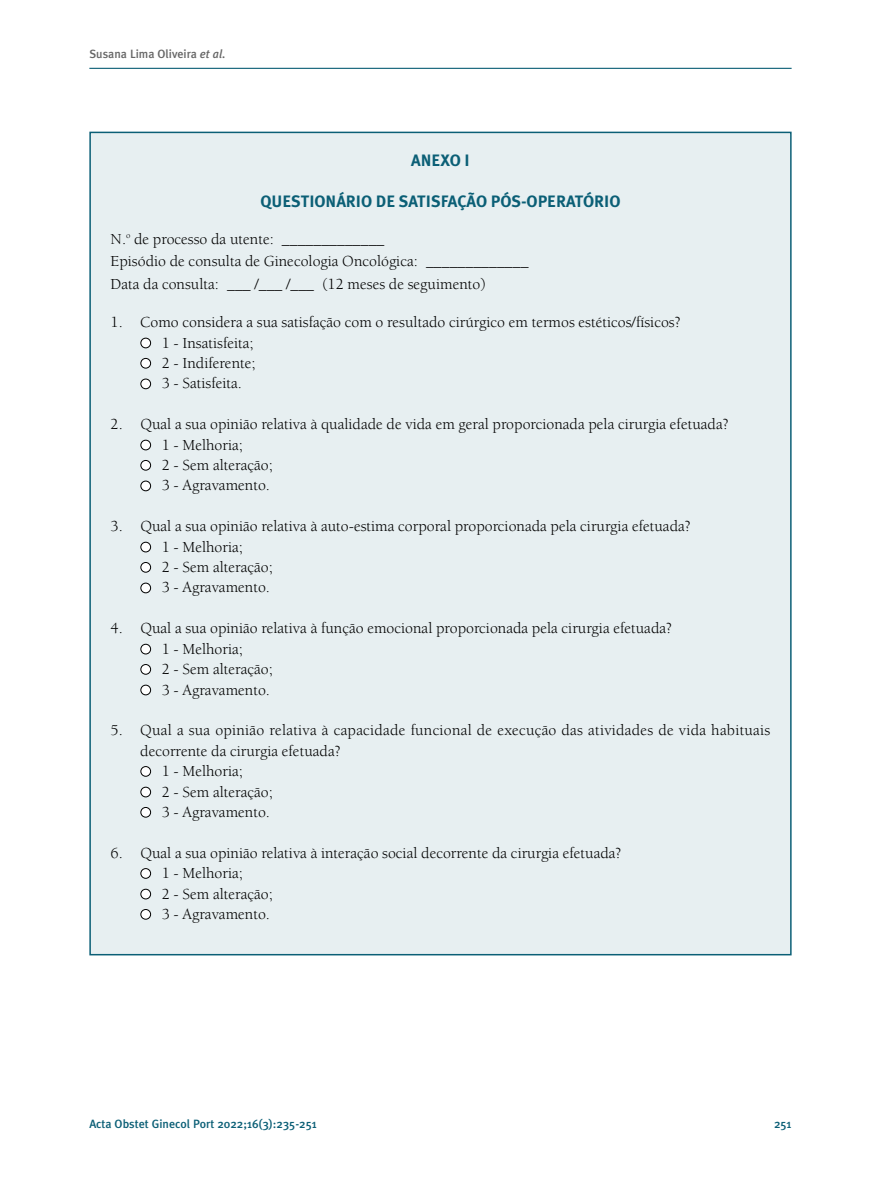
<style>
.page{position:relative;width:881px;height:1191px;background:#fff}
.page>*{position:absolute;margin:0;border:0;box-sizing:border-box;transform-origin:0 0}
.t1{font:700 16.5px "Meta Plus";color:#0b5f76}
.t2{font:15.75px/22.5px "Berkeley";color:#000}
.t3{font:500 12px "Meta Plus";color:#0b5f76}
.t4{font:500 12px "Meta Plus";color:#666}
.s1{font-style:italic}
.s2{color:#fff}
</style>
<div class="page">
<hr style="left:89px;top:68px;width:702px;height:1px;background:#0b5f76">
<div style="left:91px;top:133px;width:698px;height:821px;background:#e7eff1"></div>
<p class="t4" style="left:89px;top:47px;width:138px">Susana Lima Oliveira <span class="s1">et al.</span></p>
<p class="t1" style="left:411px;top:150px;width:60px">ANEXO I</p>
<p class="t1" style="left:260px;top:191px;width:361px">QUESTIONÁRIO DE SATISFAÇÃO PÓS-OPERATÓRIO</p>
<p class="t2" style="left:111px;top:229px;width:419px">N.<sup>o</sup> de processo da utente: _____________<br>Episódio de consulta de Ginecologia Oncológica: _____________<br>Data da consulta: ___ /___ /___ (12 meses de seguimento)</p>
<p class="t2" style="left:111px;top:312px;width:571px">1. Como considera a sua satisfação com o resultado cirúrgico em termos estéticos/físicos?</p>
<p class="t2" style="left:140px;top:333px;width:115px"><span class="s2">●</span> 1 - Insatisfeita;</p>
<p class="t2" style="left:140px;top:353px;width:117px"><span class="s2">●</span> 2 - Indiferente;</p>
<p class="t2" style="left:140px;top:373px;width:103px"><span class="s2">●</span> 3 - Satisfeita.</p>
<p class="t2" style="left:111px;top:414px;width:619px">2. Qual a sua opinião relativa à qualidade de vida em geral proporcionada pela cirurgia efetuada?</p>
<p class="t2" style="left:140px;top:435px;width:104px"><span class="s2">●</span> 1 - Melhoria;</p>
<p class="t2" style="left:140px;top:455px;width:134px"><span class="s2">●</span> 2 - Sem alteração;</p>
<p class="t2" style="left:140px;top:475px;width:131px"><span class="s2">●</span> 3 - Agravamento.</p>
<p class="t2" style="left:111px;top:516px;width:581px">3. Qual a sua opinião relativa à auto-estima corporal proporcionada pela cirurgia efetuada?</p>
<p class="t2" style="left:140px;top:537px;width:104px"><span class="s2">●</span> 1 - Melhoria;</p>
<p class="t2" style="left:140px;top:557px;width:134px"><span class="s2">●</span> 2 - Sem alteração;</p>
<p class="t2" style="left:140px;top:577px;width:131px"><span class="s2">●</span> 3 - Agravamento.</p>
<p class="t2" style="left:111px;top:618px;width:562px">4. Qual a sua opinião relativa à função emocional proporcionada pela cirurgia efetuada?</p>
<p class="t2" style="left:140px;top:639px;width:104px"><span class="s2">●</span> 1 - Melhoria;</p>
<p class="t2" style="left:140px;top:659px;width:134px"><span class="s2">●</span> 2 - Sem alteração;</p>
<p class="t2" style="left:140px;top:679px;width:131px"><span class="s2">●</span> 3 - Agravamento.</p>
<p class="t2" style="left:140px;top:721px;width:631px;line-height:20.4px;text-indent:-30px">5. Qual a sua opinião relativa à capacidade funcional de execução das atividades de vida habituais decorrente da cirurgia efetuada?</p>
<p class="t2" style="left:140px;top:761px;width:104px"><span class="s2">●</span> 1 - Melhoria;</p>
<p class="t2" style="left:140px;top:781px;width:134px"><span class="s2">●</span> 2 - Sem alteração;</p>
<p class="t2" style="left:140px;top:802px;width:131px"><span class="s2">●</span> 3 - Agravamento.</p>
<p class="t2" style="left:111px;top:843px;width:512px">6. Qual a sua opinião relativa à interação social decorrente da cirurgia efetuada?</p>
<p class="t2" style="left:140px;top:863px;width:104px"><span class="s2">●</span> 1 - Melhoria;</p>
<p class="t2" style="left:140px;top:883px;width:134px"><span class="s2">●</span> 2 - Sem alteração;</p>
<p class="t2" style="left:140px;top:904px;width:131px"><span class="s2">●</span> 3 - Agravamento.</p>
<p class="t3" style="left:89px;top:1117px;width:229px">Acta Obstet Ginecol Port 2022;16(3):235-251</p>
<p class="t3" style="left:773px;top:1117px;width:19px">251</p>
</div>
